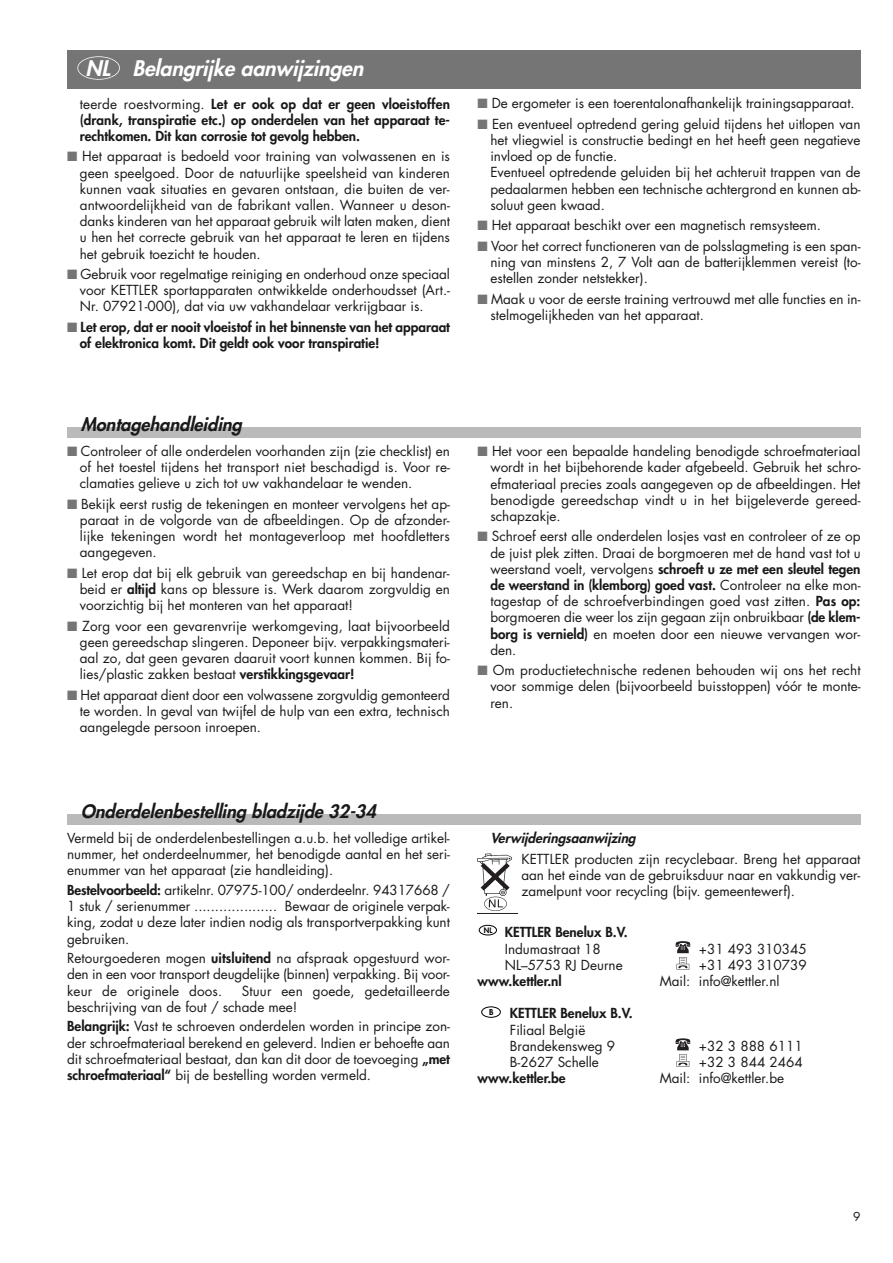
<style>
.page{position:relative;width:893px;height:1263px;background:#fff}
.page>*{position:absolute;margin:0;border:0;box-sizing:border-box;transform-origin:0 0}
.t1{font:italic 800 21px "Futura CE";color:#fff}
.t2{font:italic 800 18px "Futura CE";color:#191919}
.t3{font:13.5px/16.2px "Futura CE";color:#191919;text-align:justify}
.t4{font:800 13.5px/16.2px "Futura CE";color:#191919;text-align:justify}
.t5{font:italic 800 13.5px "Futura CE";color:#191919}
.t6{font:12px "Futura CE";color:#191919}
.t7{font:800 7.95px "Futura";color:#000}
.t8{font:800 7.35px "Futura";color:#000}
.s1{font-weight:400}
.s2{color:#757575}
.s3{font-weight:800}
</style>
<div class="page">
<div style="left:67px;top:50px;width:793px;height:39px;background:#757575"></div>
<div style="left:77px;top:56px;width:43px;height:24px;border:2px solid #fff;border-radius:50%"></div>
<div style="left:67px;top:814px;width:793px;height:11px;background:#bababa"></div>
<svg style="left:675px;top:1038px;width:15px;height:29px"></svg>
<div style="left:481px;top:1007px;width:19px;height:11px;border:1px solid #000;border-radius:50%"></div>
<svg style="left:675px;top:941px;width:15px;height:29px"></svg>
<div style="left:479px;top:925px;width:18px;height:10px;background:#fff;border:1px solid #000;border-radius:50%"></div>
<svg style="left:477px;top:853px;width:36px;height:43px"></svg>
<img style="left:484px;top:896px;width:23px;height:15px">
<div style="left:67px;top:427px;width:793px;height:11px;background:#bababa"></div>
<h1 class="t1" style="left:86px;top:58px;width:284px">NL Belangrijke aanwijzingen</h1>
<p class="t4" style="left:80px;top:97px;width:371px"><span class="s1">teerde roestvorming.</span> Let er ook op dat er geen vloeistoffen (drank, transpiratie etc.) op onderdelen van het apparaat te&shy;rechtkomen. Dit kan corrosie tot gevolg hebben.</p>
<p class="t3" style="left:80px;top:150px;width:371px;text-indent:-13px"><span class="s2">■</span> Het apparaat is bedoeld voor training van volwassenen en is geen speelgoed. Door de natuurlijke speelsheid van kinderen kunnen vaak situaties en gevaren ontstaan, die buiten de ver&shy;antwoordelijkheid van de fabrikant vallen. Wanneer u deson&shy;danks kinderen van het apparaat gebruik wilt laten maken, dient u hen het correcte gebruik van het apparaat te leren en tijdens het gebruik toezicht te houden.</p>
<p class="t3" style="left:80px;top:267px;width:371px;text-indent:-13px"><span class="s2">■</span> Gebruik voor regelmatige reiniging en onderhoud onze speciaal voor KETTLER sportapparaten ontwikkelde onderhoudsset (Art.- Nr. 07921-000), dat via uw vakhandelaar verkrijgbaar is.</p>
<p class="t4" style="left:80px;top:320px;width:371px;text-indent:-13px"><span class="s2">■</span> Let erop, dat er nooit vloeistof in het binnenste van het apparaat of elektronica komt. Dit geldt ook voor transpiratie!</p>
<h2 class="t2" style="left:81px;top:416px;width:167px">Montagehandleiding</h2>
<p class="t3" style="left:80px;top:444px;width:371px;text-indent:-13px"><span class="s2">■</span> Controleer of alle onderdelen voorhanden zijn (zie checklist) en of het toestel tijdens het transport niet beschadigd is. Voor re&shy;clamaties gelieve u zich tot uw vakhandelaar te wenden.</p>
<p class="t3" style="left:80px;top:497px;width:371px;text-indent:-13px"><span class="s2">■</span> Bekijk eerst rustig de tekeningen en monteer vervolgens het ap&shy;paraat in de volgorde van de afbeeldingen. Op de afzonder&shy;lijke tekeningen wordt het montageverloop met hoofdletters aangegeven.</p>
<p class="t3" style="left:80px;top:566px;width:371px;text-indent:-13px"><span class="s2">■</span> Let erop dat bij elk gebruik van gereedschap en bij handenar&shy;beid er <span class="s3">altijd</span> kans op blessure is. Werk daarom zorgvuldig en voorzichtig bij het monteren van het apparaat!</p>
<p class="t3" style="left:80px;top:619px;width:371px;text-indent:-13px"><span class="s2">■</span> Zorg voor een gevarenvrije werkomgeving, laat bijvoorbeeld geen gereedschap slingeren. Deponeer bijv. verpakkingsmateri&shy;aal zo, dat geen gevaren daaruit voort kunnen kommen. Bij fo&shy;lies/plastic zakken bestaat <span class="s3">verstikkingsgevaar!</span></p>
<p class="t3" style="left:80px;top:688px;width:371px;text-indent:-13px"><span class="s2">■</span> Het apparaat dient door een volwassene zorgvuldig gemonteerd te worden. In geval van twijfel de hulp van een extra, technisch aangelegde persoon inroepen.</p>
<h2 class="t2" style="left:81px;top:803px;width:301px">Onderdelenbestelling bladzijde 32-34</h2>
<p class="t3" style="left:67px;top:831px;width:384px">Vermeld bij de onderdelenbestellingen a.u.b. het volledige artikel&shy;nummer, het onderdeelnummer, het benodigde aantal en het seri&shy;enummer van het apparaat (zie handleiding).</p>
<p class="t3" style="left:67px;top:883px;width:384px"><span class="s3">Bestelvoorbeeld:</span> artikelnr. 07975-100/ onderdeelnr. 94317668 / 1 stuk / serienummer .................... Bewaar de originele verpak&shy;king, zodat u deze later indien nodig als transportverpakking kunt gebruiken.</p>
<p class="t3" style="left:67px;top:951px;width:384px">Retourgoederen mogen <span class="s3">uitsluitend</span> na afspraak opgestuurd wor&shy;den in een voor transport deugdelijke (binnen) verpakking. Bij voor&shy;keur de originele doos.</p>
<p class="t3" style="left:67px;top:984px;width:384px;text-indent:175px">Stuur een goede, gedetailleerde beschrijving van de fout / schade mee!</p>
<p class="t3" style="left:67px;top:1019px;width:384px"><span class="s3">Belangrijk:</span> Vast te schroeven onderdelen worden in principe zon&shy;der schroefmateriaal berekend en geleverd. Indien er behoefte aan dit schroefmateriaal bestaat, dan kan dit door de toevoeging <span class="s3">„met schroefmateriaal“</span> bij de bestelling worden vermeld.</p>
<p class="t3" style="left:477px;top:96px;width:378px"><span class="s2">■</span> De ergometer is een toerentalonafhankelijk trainingsapparaat.</p>
<p class="t3" style="left:490px;top:117px;width:371px;text-align:left;text-indent:-13px"><span class="s2">■</span> Een eventueel optredend gering geluid tijdens het uitlopen van het vliegwiel is constructie bedingt en het heeft geen negatieve invloed op de functie.<br>Eventueel optredende geluiden bij het achteruit trappen van de pedaalarmen hebben een technische achtergrond en kunnen ab&shy;soluut geen kwaad.</p>
<p class="t3" style="left:477px;top:218px;width:345px"><span class="s2">■</span> Het apparaat beschikt over een magnetisch remsysteem.</p>
<p class="t3" style="left:490px;top:239px;width:371px;text-indent:-13px"><span class="s2">■</span> Voor het correct functioneren van de polsslagmeting is een span&shy;ning van minstens 2, 7 Volt aan de batterijklemmen vereist (to&shy;estellen zonder netstekker).</p>
<p class="t3" style="left:490px;top:292px;width:371px;text-indent:-13px"><span class="s2">■</span> Maak u voor de eerste training vertrouwd met alle functies en in&shy;stelmogelijkheden van het apparaat.</p>
<p class="t3" style="left:490px;top:444px;width:371px;text-indent:-13px"><span class="s2">■</span> Het voor een bepaalde handeling benodigde schroefmateriaal wordt in het bijbehorende kader afgebeeld. Gebruik het schro&shy;efmateriaal precies zoals aangegeven op de afbeeldingen. Het benodigde gereedschap vindt u in het bijgeleverde gereed&shy;schapzakje.</p>
<p class="t3" style="left:490px;top:529px;width:371px;text-indent:-13px"><span class="s2">■</span> Schroef eerst alle onderdelen losjes vast en controleer of ze op de juist plek zitten. Draai de borgmoeren met de hand vast tot u weerstand voelt, vervolgens <span class="s3">schroeft u ze met een sleutel tegen de weerstand in (klemborg) goed vast.</span> Controleer na elke mon&shy;tagestap of de schroefverbindingen goed vast zitten. <span class="s3">Pas op: </span>borgmoeren die weer los zijn gegaan zijn onbruikbaar <span class="s3">(de klem&shy;borg is vernield)</span> en moeten door een nieuwe vervangen wor&shy;den.</p>
<p class="t3" style="left:490px;top:663px;width:371px;text-indent:-13px"><span class="s2">■</span> Om productietechnische redenen behouden wij ons het recht voor sommige delen (bijvoorbeeld buisstoppen) vóór te monte&shy;ren.</p>
<p class="t5" style="left:490px;top:832px;width:150px">Verwijderingsaanwijzing</p>
<p class="t3" style="left:521px;top:852px;width:340px">KETTLER producten zijn recyclebaar. Breng het apparaat aan het einde van de gebruiksduur naar en vakkundig ver&shy;zamelpunt voor recycling (bijv. gemeentewerf).</p>
<p class="t4" style="left:505px;top:925px;width:124px">KETTLER Benelux B.V.</p>
<p class="t3" style="left:505px;top:942px;width:97px">Indumastraat 18</p>
<p class="t3" style="left:698px;top:942px;width:109px">+31 493 310345</p>
<p class="t3" style="left:505px;top:958px;width:119px">NL–5753 RJ Deurne</p>
<p class="t3" style="left:698px;top:958px;width:109px">+31 493 310739</p>
<p class="t4" style="left:477px;top:974px;width:86px">www.kettler.nl</p>
<p class="t3" style="left:659px;top:974px;width:121px">Mail: info@kettler.nl</p>
<p class="t4" style="left:510px;top:1006px;width:124px">KETTLER Benelux B.V.</p>
<p class="t3" style="left:510px;top:1023px;width:107px">Filiaal België<br>Brandekensweg 9</p>
<p class="t8" style="left:484px;top:927px;width:10px">NL</p>
<p class="t7" style="left:489px;top:1008px;width:6px">B</p>
<p class="t3" style="left:698px;top:1039px;width:105px">+32 3 888 6111</p>
<p class="t3" style="left:510px;top:1055px;width:90px">B-2627 Schelle</p>
<p class="t3" style="left:698px;top:1055px;width:105px">+32 3 844 2464</p>
<p class="t4" style="left:477px;top:1071px;width:89px">www.kettler.be</p>
<p class="t3" style="left:659px;top:1071px;width:126px">Mail: info@kettler.be</p>
<p class="t6" style="left:853px;top:1211px;width:9px">9</p>
</div>
